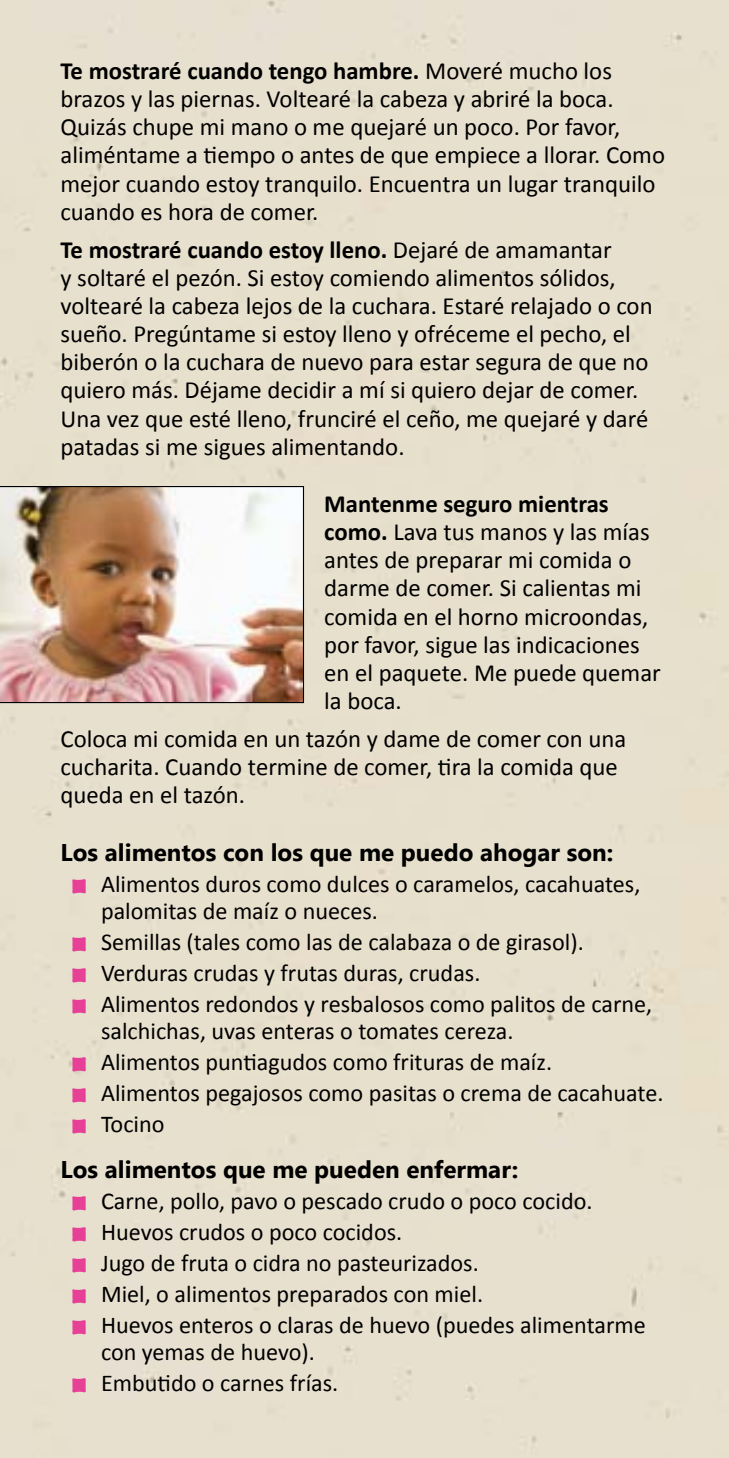
<style>
.page{position:relative;width:729px;height:1458px;background:#fff}
.page>*{position:absolute;margin:0;border:0;box-sizing:border-box;transform-origin:0 0}
.t1{font:24.75px/28.1px "Calibri";color:#000}
.t2{font:24.3px/27px "Calibri";color:#000}
.t3{font:700 24.3px "Segoe UI";color:#000}
.s1{font-weight:700}
.s2{font-family:"Segoe Print";font-weight:700;color:#e64097}
</style>
<div class="page">
<img style="left:0;top:486px;width:304px;height:217px">
<p class="t1" style="left:61px;top:57px;width:606px"><span class="s1">Te mostraré cuando tengo hambre.</span> Moveré mucho los brazos y las piernas. Voltearé la cabeza y abriré la boca.<br>Quizás chupe mi mano o me quejaré un poco. Por favor, aliméntame a tiempo o antes de que empiece a llorar. Como mejor cuando estoy tranquilo. Encuentra un lugar tranquilo cuando es hora de comer.</p>
<p class="t1" style="left:61px;top:236px;width:594px"><span class="s1">Te mostraré cuando estoy lleno.</span> Dejaré de amamantar<br>y soltaré el pezón. Si estoy comiendo alimentos sólidos, voltearé la cabeza lejos de la cuchara. Estaré relajado o con sueño. Pregúntame si estoy lleno y ofréceme el pecho, el biberón o la cuchara de nuevo para estar segura de que no quiero más. Déjame decidir a mí si quiero dejar de comer.<br>Una vez que esté lleno, frunciré el ceño, me quejaré y daré patadas si me sigues alimentando.</p>
<p class="t1" style="left:324px;top:490px;width:338px"><span class="s1">Mantenme seguro mientras como.</span> Lava tus manos y las mías antes de preparar mi comida o darme de comer. Si calientas mi comida en el horno microondas, por favor, sigue las indicaciones en el paquete. Me puede quemar la boca.</p>
<p class="t1" style="left:61px;top:725px;width:567px">Coloca mi comida en un tazón y dame de comer con una cucharita. Cuando termine de comer, tira la comida que queda en el tazón.</p>
<p class="t3" style="left:61px;top:835px;width:554px">Los alimentos con los que me puedo ahogar son:</p>
<p class="t2" style="left:101px;top:871px;width:541px;text-indent:-29px"><span class="s2">■</span> Alimentos duros como dulces o caramelos, cacahuates, palomitas de maíz o nueces.</p>
<p class="t2" style="left:72px;top:929px;width:514px"><span class="s2">■</span> Semillas (tales como las de calabaza o de girasol).</p>
<p class="t2" style="left:72px;top:960px;width:410px"><span class="s2">■</span> Verduras crudas y frutas duras, crudas.</p>
<p class="t2" style="left:101px;top:991px;width:553px;text-indent:-29px"><span class="s2">■</span> Alimentos redondos y resbalosos como palitos de carne, salchichas, uvas enteras o tomates cereza.</p>
<p class="t2" style="left:72px;top:1049px;width:482px"><span class="s2">■</span> Alimentos puntiagudos como frituras de maíz.</p>
<p class="t2" style="left:72px;top:1080px;width:593px"><span class="s2">■</span> Alimentos pegajosos como pasitas o crema de cacahuate.</p>
<p class="t2" style="left:72px;top:1111px;width:94px"><span class="s2">■</span> Tocino</p>
<p class="t3" style="left:61px;top:1152px;width:459px">Los alimentos que me pueden enfermar:</p>
<p class="t2" style="left:72px;top:1187px;width:522px"><span class="s2">■</span> Carne, pollo, pavo o pescado crudo o poco cocido.</p>
<p class="t2" style="left:72px;top:1218px;width:332px"><span class="s2">■</span> Huevos crudos o poco cocidos.</p>
<p class="t2" style="left:72px;top:1249px;width:409px"><span class="s2">■</span> Jugo de fruta o cidra no pasteurizados.</p>
<p class="t2" style="left:72px;top:1280px;width:413px"><span class="s2">■</span> Miel, o alimentos preparados con miel.</p>
<p class="t2" style="left:101px;top:1311px;width:546px;text-indent:-29px"><span class="s2">■</span> Huevos enteros o claras de huevo (puedes alimentarme con yemas de huevo).</p>
<p class="t2" style="left:72px;top:1369px;width:268px"><span class="s2">■</span> Embutido o carnes frías.</p>
</div>
